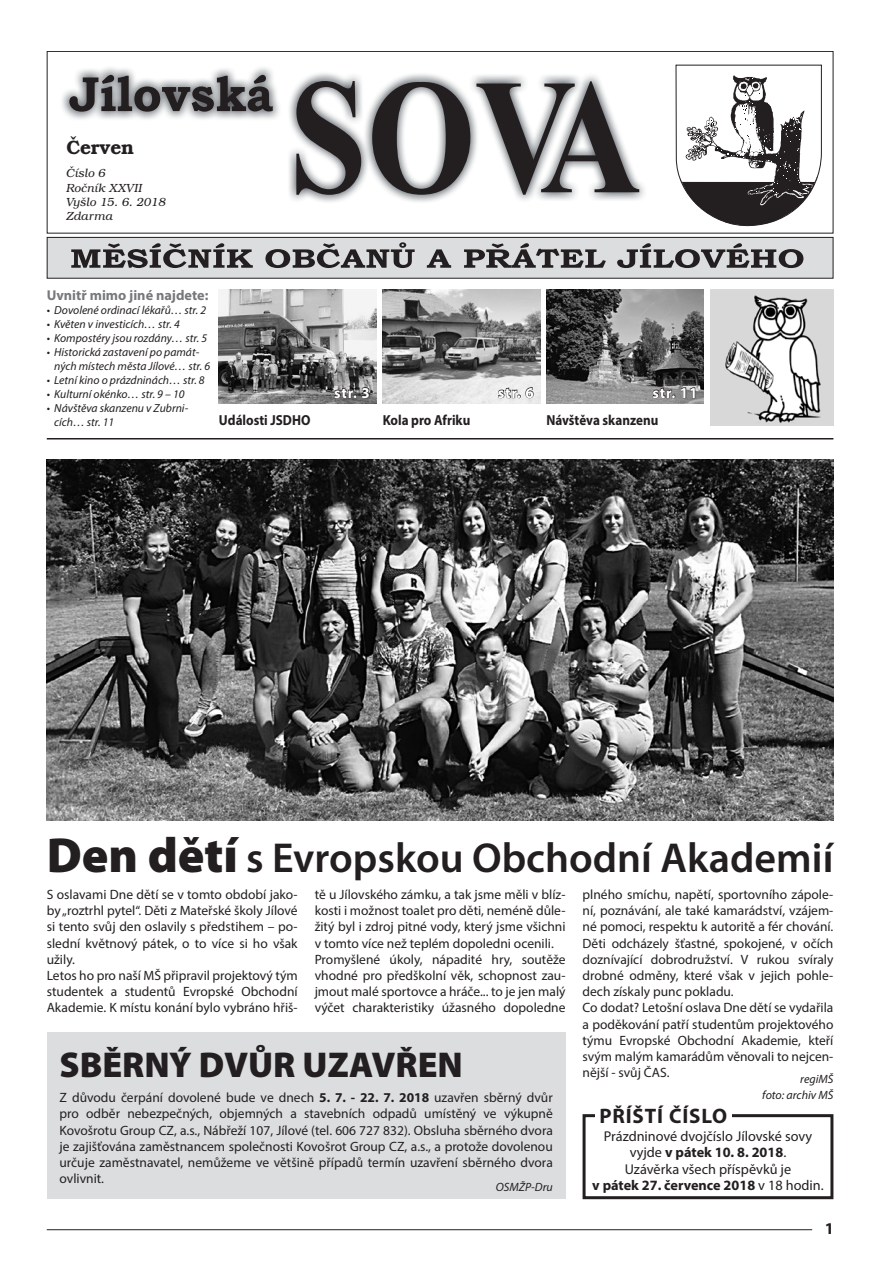
<style>
.page{position:relative;width:893px;height:1263px;background:#fff}
.page>*{position:absolute;margin:0;border:0;box-sizing:border-box;transform-origin:0 0}
.t1{font:600 42px "Myriad Pro";color:#231f20}
.t2{font:900 36px "Myriad Pro";color:#231f20}
.t3{font:700 21px "Myriad Pro";letter-spacing:.04em;color:#231f20}
.t4{font:600 19.5px "Bookman IT Cby BTCE";color:#231f20}
.t5{font:700 16.5px "Myriad Pro";color:#231f20}
.t6{font:700 15px "Myriad Pro";letter-spacing:.05em;color:#fff}
.t7{font:700 14.55px "Myriad Pro";color:#231f20;scale:.9 1}
.t8{font:14.25px/16.5px "Myriad Pro";color:#231f20;text-align:center}
.t9{font:700 14.25px "Myriad Pro";color:#76787b}
.t10{font:13.5px/16.2px "Myriad Pro";color:#231f20}
.t11{font:italic 300 12px/14.4px "Bookman IT Cby BTCE";color:#231f20}
.t12{font:italic 12px/16.2px "Myriad Pro";color:#231f20;text-align:right}
.t13{font:italic 11.7px/14.1px "Myriad Pro";color:#231f20}
.s1{font-weight:900;font-size:49.5px}
.s2{font-weight:700}
</style>
<div class="page">
<hr style="left:47px;top:1229px;width:765px;height:1px;background:#231f20">
<img style="left:710px;top:289px;width:123px;height:136px">
<img style="left:546px;top:289px;width:158px;height:115px">
<img style="left:383px;top:289px;width:157px;height:115px">
<img style="left:219px;top:289px;width:157px;height:115px">
<svg style="left:334px;top:387px;width:36px;height:17px"></svg>
<svg style="left:497px;top:387px;width:37px;height:17px"></svg>
<svg style="left:652px;top:387px;width:43px;height:17px"></svg>
<hr style="left:47px;top:438px;width:786px;height:1px;background:#231f20">
<div style="left:47px;top:51px;width:786px;height:182px;border:1px solid #231f20"></div>
<div style="left:47px;top:237px;width:786px;height:41px;background:#dcdddf"></div>
<div style="left:47px;top:237px;width:786px;height:42px;border:1px solid #231f20"></div>
<svg style="left:71px;top:243px;width:182px;height:25px"></svg>
<svg style="left:265px;top:242px;width:150px;height:26px"></svg>
<svg style="left:427px;top:249px;width:24px;height:19px"></svg>
<svg style="left:464px;top:243px;width:142px;height:25px"></svg>
<svg style="left:617px;top:243px;width:186px;height:25px"></svg>
<img style="left:62px;top:67px;width:217px;height:52px">
<svg style="left:69px;top:75px;width:204px;height:37px;background:#7b7a7c"></svg>
<svg style="left:675px;top:64px;width:147px;height:162px"></svg>
<img style="left:289px;top:73px;width:355px;height:129px">
<svg style="left:296px;top:81px;width:65px;height:114px"></svg>
<svg style="left:372px;top:81px;width:98px;height:114px"></svg>
<svg style="left:476px;top:81px;width:163px;height:114px"></svg>
<div style="left:583px;top:1114px;width:250px;height:85px;border:3px solid #231f20"></div>
<div style="left:595px;top:1107px;width:136px;height:21px;background:#fff"></div>
<div style="left:47px;top:1032px;width:519px;height:167px;background:#dcdddf"></div>
<img style="left:47px;top:459px;width:786px;height:362px">
<h3 class="t4" style="left:66px;top:135px;width:69px">Červen</h3>
<p class="t11" style="left:66px;top:166px;width:101px">Číslo 6<br>Ročník XXVII<br>Vyšlo 15. 6. 2018<br>Zdarma</p>
<p class="t9" style="left:47px;top:286px;width:163px">Uvnitř mimo jiné najdete:</p>
<p class="t13" style="left:47px;top:303px;width:161px">• Dovolené ordinací lékařů… str. 2</p>
<p class="t13" style="left:47px;top:317px;width:135px">• Květen v investicích… str. 4</p>
<p class="t13" style="left:47px;top:331px;width:162px">• Kompostéry jsou rozdány… str. 5</p>
<p class="t13" style="left:54px;top:345px;width:157px;text-indent:-7px">• Historická zastavení po památ&shy;ných místech města Jílové… str. 6</p>
<p class="t13" style="left:47px;top:373px;width:159px">• Letní kino o prázdninách… str. 8</p>
<p class="t13" style="left:47px;top:387px;width:139px">• Kulturní okénko… str. 9 – 10</p>
<p class="t13" style="left:54px;top:401px;width:135px;text-indent:-7px">• Návštěva skanzenu v Zubrni&shy;cích… str. 11</p>
<p class="t7" style="left:219px;top:411px;width:103px">Události JSDHO</p>
<p class="t6" style="left:334px;top:383px;width:37px">str. 3</p>
<p class="t6" style="left:498px;top:383px;width:37px">str. 6</p>
<p class="t6" style="left:653px;top:383px;width:46px">str. 11</p>
<p class="t7" style="left:383px;top:411px;width:99px">Kola pro Afriku</p>
<p class="t7" style="left:546px;top:411px;width:126px">Návštěva skanzenu</p>
<h1 class="t1" style="left:47px;top:831px;width:788px"><span class="s1">Den dětí</span> s Evropskou Obchodní Akademií</h1>
<p class="t10" style="left:583px;top:886px;width:252px">plného smíchu, napětí, sportovního zápole&shy;ní, poznávání, ale také kamarádství, vzájem&shy;né pomoci, respektu k autoritě a fér chování.<br>Děti odcházely šťastné, spokojené, v očích doznívající dobrodružství. V rukou svíraly drobné odměny, které však v jejich pohle&shy;dech získaly punc pokladu.<br>Co dodat? Letošní oslava Dne dětí se vydařila a poděkování patří studentům projektového týmu Evropské Obchodní Akademie, kteří svým malým kamarádům věnovali to nejcen&shy;nější - svůj ČAS.</p>
<p class="t10" style="left:47px;top:886px;width:252px">S oslavami Dne dětí se v tomto období jako&shy;by „roztrhl pytel“. Děti z Mateřské školy Jílové si tento svůj den oslavily s předstihem – po&shy;slední květnový pátek, o to více si ho však užily.<br>Letos ho pro naší MŠ připravil projektový tým studentek a studentů Evropské Obchodní Akademie. K místu konání bylo vybráno hřiš-</p>
<p class="t10" style="left:315px;top:886px;width:252px">tě u Jílovského zámku, a tak jsme měli v blíz&shy;kosti i možnost toalet pro děti, neméně důle&shy;žitý byl i zdroj pitné vody, který jsme všichni v tomto více než teplém dopoledni ocenili.<br>Promyšlené úkoly, nápadité hry, soutěže vhodné pro předškolní věk, schopnost zau&shy;jmout malé sportovce a hráče... to je jen malý výčet charakteristiky úžasného dopoledne</p>
<h2 class="t2" style="left:60px;top:1041px;width:405px">SBĚRNÝ DVŮR UZAVŘEN</h2>
<p class="t10" style="left:60px;top:1089px;width:495px;text-align:justify">Z důvodu čerpání dovolené bude ve dnech <span class="s2">5. 7. - 22. 7. 2018</span> uzavřen sběrný dvůr pro odběr nebezpečných, objemných a stavebních odpadů umístěný ve výkupně Kovošrotu Group CZ, a.s., Nábřeží 107, Jílové (tel. 606 727 832). Obsluha sběrného dvora je zajišťována zaměstnancem společnosti Kovošrot Group CZ, a.s., a protože dovolenou určuje zaměstnavatel, nemůžeme ve většině případů termín uzavření sběrného dvora ovlivnit.</p>
<p class="t12" style="left:496px;top:1178px;width:58px">OSMŽP-Dru</p>
<p class="t12" style="left:762px;top:1071px;width:73px">regiMŠ<br>foto: archiv MŠ</p>
<h3 class="t3" style="left:599px;top:1102px;width:129px">PŘÍŠTÍ ČÍSLO</h3>
<p class="t8" style="left:592px;top:1127px;width:233px">Prázdninové dvojčíslo Jílovské sovy vyjde <span class="s2">v pátek 10. 8. 2018</span>.<br>Uzávěrka všech příspěvků je<br><span class="s2">v pátek 27. července 2018</span> v 18 hodin.</p>
<p class="t5" style="left:825px;top:1218px;width:11px">1</p>
</div>
